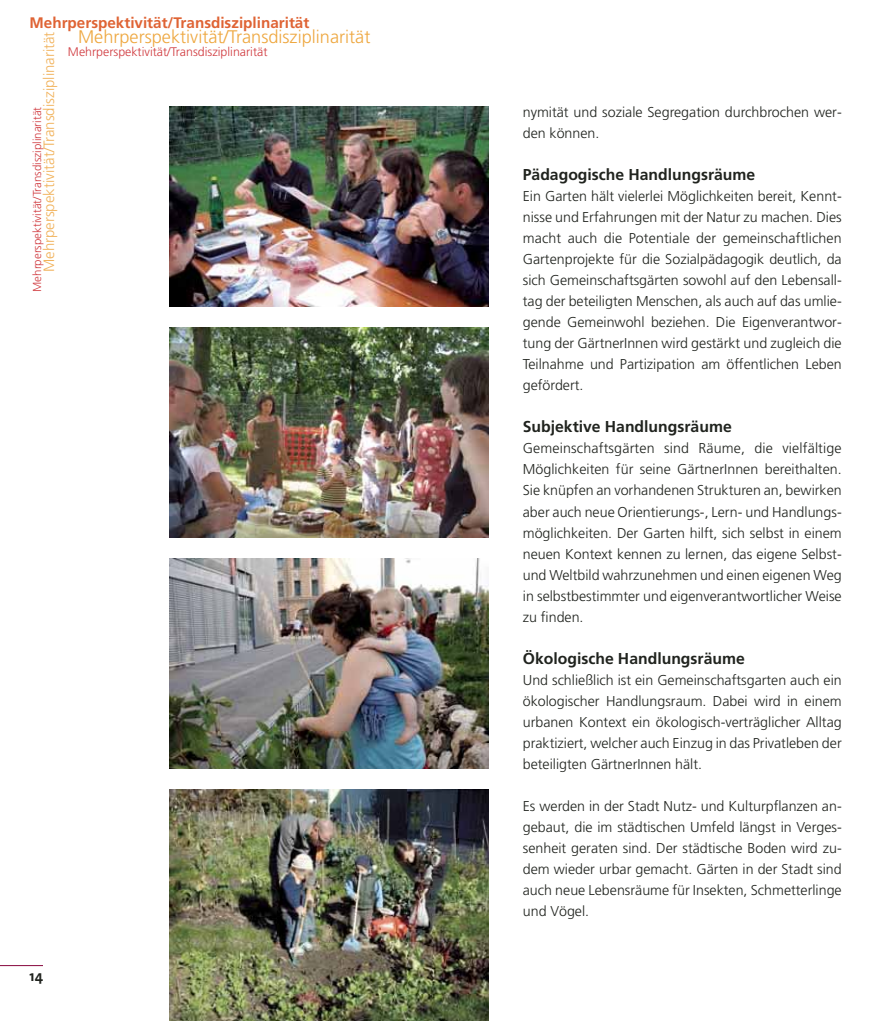
<style>
.page{position:relative;width:893px;height:1021px;background:#fff}
.page>*{position:absolute;margin:0;border:0;box-sizing:border-box;transform-origin:0 0}
.t1{font:300 18.15px "Frutiger";color:#eea73f}
.t2{font:700 15.75px "Frutiger";color:#20231e}
.t3{font:700 15.3px "Frutiger";color:#df6334}
.t4{font:300 15px "Frutiger";color:#f1b25b}
.t5{font:700 15px "The Sans";color:#20231e}
.t6{font:300 14.25px/21px "Frutiger";color:#20231e;text-align:justify}
.t7{font:300 12.45px "Frutiger";color:#d0393e}
.t8{font:300 11.55px "Frutiger";color:#d0393e}
</style>
<div class="page">
<hr style="left:0;top:965px;width:43px;height:1px;background:#921e4f">
<img style="left:170px;top:107px;width:319px;height:199px">
<img style="left:170px;top:327px;width:319px;height:210px">
<img style="left:170px;top:558px;width:319px;height:210px">
<img style="left:170px;top:789px;width:318px;height:231px">
<p class="t3" style="left:30px;top:17px;width:281px">Mehrperspektivität/Transdisziplinarität</p>
<p class="t1" style="left:78px;top:30px;width:294px">Mehrperspektivität/Transdisziplinarität</p>
<p class="t4" style="left:43px;top:272px;width:242px;rotate:-90deg">Mehrperspektivität/Transdisziplinarität</p>
<p class="t7" style="left:68px;top:47px;width:201px">Mehrperspektivität/Transdisziplinarität</p>
<p class="t8" style="left:32px;top:292px;width:186px;rotate:-90deg">Mehrperspektivität/Transdisziplinarität</p>
<p class="t5" style="left:30px;top:968px;width:15px">14</p>
<p class="t6" style="left:523px;top:103px;width:320px">nymität und soziale Segregation durchbrochen wer&shy;den können.</p>
<p class="t2" style="left:523px;top:168px;width:234px">Pädagogische Handlungsräume</p>
<p class="t6" style="left:523px;top:187px;width:320px">Ein Garten hält vielerlei Möglichkeiten bereit, Kennt&shy;nisse und Erfahrungen mit der Natur zu machen. Dies macht auch die Potentiale der gemeinschaftlichen Gartenprojekte für die Sozialpädagogik deutlich, da sich Gemeinschaftsgärten sowohl auf den Lebensall&shy;tag der beteiligten Menschen, als auch auf das umlie&shy;gende Gemeinwohl beziehen. Die Eigenverantwor&shy;tung der GärtnerInnen wird gestärkt und zugleich die Teilnahme und Partizipation am öffentlichen Leben gefördert.</p>
<p class="t2" style="left:523px;top:420px;width:210px">Subjektive Handlungsräume</p>
<p class="t6" style="left:523px;top:439px;width:320px">Gemeinschaftsgärten sind Räume, die vielfältige Möglichkeiten für seine GärtnerInnen bereithalten.<br>Sie knüpfen an vorhandenen Strukturen an, bewirken aber auch neue Orientierungs-, Lern- und Handlungs&shy;möglichkeiten. Der Garten hilft, sich selbst in einem neuen Kontext kennen zu lernen, das eigene Selbst&shy;und Weltbild wahrzunehmen und einen eigenen Weg in selbstbestimmter und eigenverantwortlicher Weise zu finden.</p>
<p class="t2" style="left:523px;top:651px;width:223px">Ökologische Handlungsräume</p>
<p class="t6" style="left:523px;top:670px;width:320px">Und schließlich ist ein Gemeinschaftsgarten auch ein ökologischer Handlungsraum. Dabei wird in einem urbanen Kontext ein ökologisch-verträglicher Alltag praktiziert, welcher auch Einzug in das Privatleben der beteiligten GärtnerInnen hält.</p>
<p class="t6" style="left:523px;top:796px;width:320px">Es werden in der Stadt Nutz- und Kulturpflanzen an&shy;gebaut, die im städtischen Umfeld längst in Verges&shy;senheit geraten sind. Der städtische Boden wird zu&shy;dem wieder urbar gemacht. Gärten in der Stadt sind auch neue Lebensräume für Insekten, Schmetterlinge und Vögel.</p>
</div>
